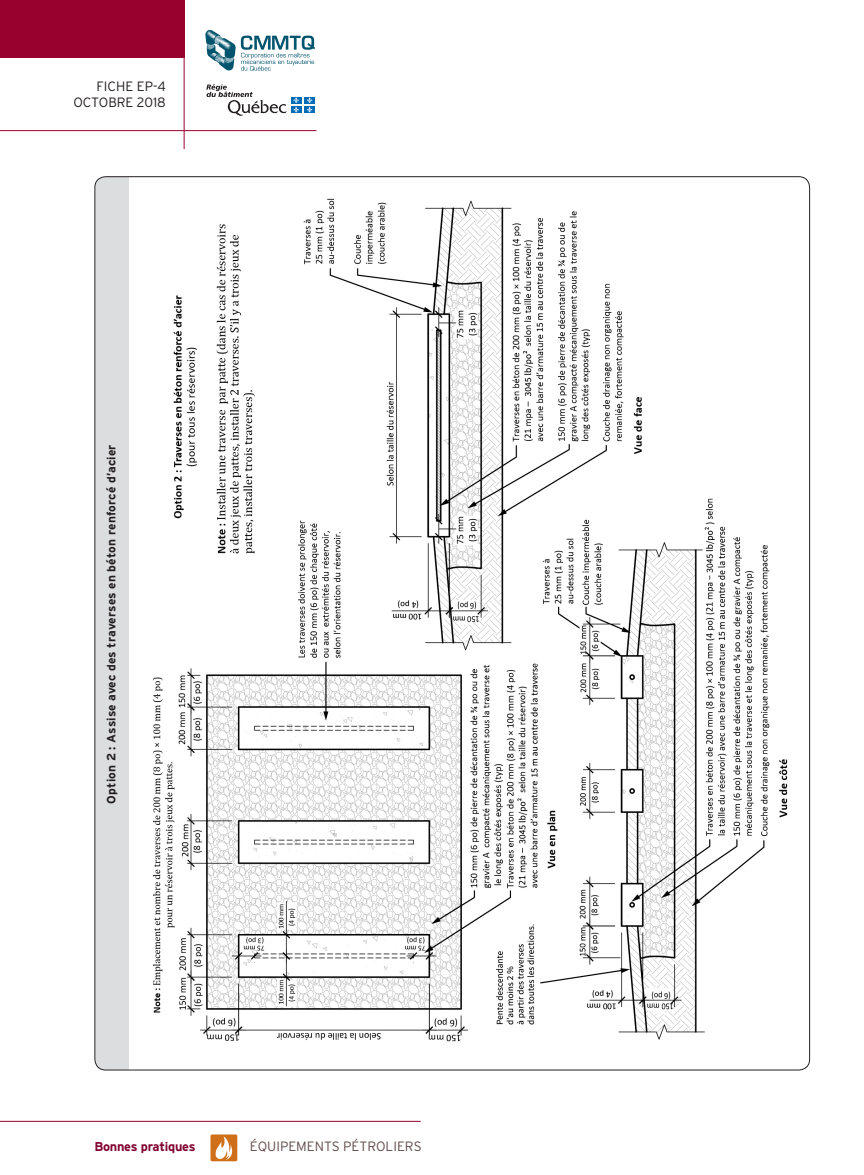
<style>
.page{position:relative;width:864px;height:1175px;background:#fff}
.page>*{position:absolute;margin:0;border:0;box-sizing:border-box;transform-origin:0 0}
.t1{font:300 13.5px "Interstate";color:#624e4d}
.t2{font:300 13.5px/16px "Interstate";color:#231f20;text-align:right}
.t3{font:700 12.75px "Interstate";letter-spacing:-.02em;color:#810230}
.t4{font:700 12px "Interstate";letter-spacing:.005em;color:#231f20}
</style>
<div class="page">
<div style="left:0;top:0;width:184px;height:58px;background:#98002e"></div>
<hr style="left:184px;top:0;width:1px;height:149px;background:#98002e">
<hr style="left:0;top:130px;width:316px;height:1px;background:#98002e">
<svg style="left:205px;top:30px;width:110px;height:41px"></svg>
<svg style="left:206px;top:84px;width:81px;height:32px"></svg>
<div style="left:291px;top:97px;width:10px;height:6px;background:#006cb7"></div>
<div style="left:304px;top:97px;width:11px;height:6px;background:#006cb7"></div>
<div style="left:291px;top:106px;width:10px;height:7px;background:#006cb7"></div>
<svg style="left:293px;top:97px;width:6px;height:16px"></svg>
<div style="left:304px;top:106px;width:11px;height:7px;background:#006cb7"></div>
<svg style="left:307px;top:97px;width:5px;height:16px"></svg>
<div style="left:95px;top:177px;width:34px;height:892px;background:#dcddde"></div>
<hr style="left:0;top:1120px;width:421px;height:1px;background:#98002e">
<div style="left:210px;top:1134px;width:27px;height:27px;background:#d06f1a;border-radius:2px"></div>
<svg style="left:215px;top:1136px;width:18px;height:23px"></svg>
<img style="left:153px;top:198px;width:635px;height:844px">
<p class="t2" style="left:73px;top:78px;width:94px">FICHE EP-4<br>OCTOBRE 2018</p>
<p class="t4" style="left:105px;top:803px;width:360px;rotate:-90deg">Option 2 : Assise avec des traverses en béton renforcé d’acier</p>
<p class="t3" style="left:94px;top:1139px;width:103px">Bonnes pratiques</p>
<p class="t1" style="left:250px;top:1139px;width:173px">ÉQUIPEMENTS PÉTROLIERS</p>
</div>
